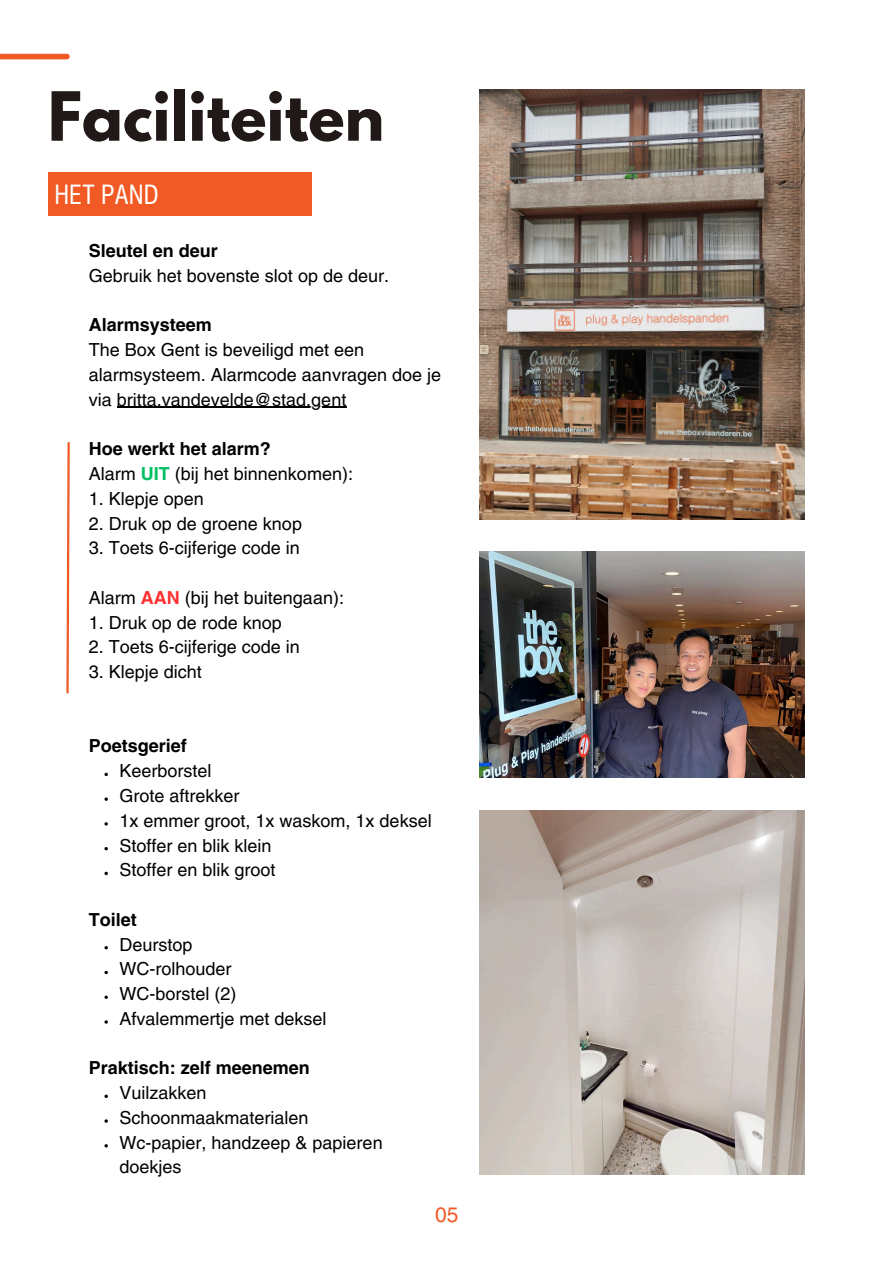
<style>
.page{position:relative;width:894px;height:1264px;background:#fff}
.page>*{position:absolute;margin:0;border:0;box-sizing:border-box;transform-origin:0 0}
.t1{font:700 60px "League Spartan";color:#201917}
.t2{font:condensed 27px "Helvetica Now Text";color:#fff}
.t3{font:21px "Helvetica LT Pro";color:#f15a24}
.t4{font:18px/24.8px "Helvetica LT Pro";color:#000}
.t5{font:700 18px "Helvetica LT Pro";color:#000}
.s1{font-weight:700}
.s2{font-weight:700;color:#00bf63}
.s3{font-weight:700;color:#ff3131}
</style>
<div class="page">
<img style="left:479px;top:810px;width:325px;height:364px">
<img style="left:479px;top:89px;width:325px;height:430px">
<div style="left:0;top:54px;width:67px;height:5px;background:#f15a24"></div>
<hr style="left:117px;top:407px;width:229px;height:1px;background:#000">
<svg style="left:104px;top:772px;width:4px;height:4px"></svg>
<svg style="left:104px;top:847px;width:4px;height:3px"></svg>
<svg style="left:104px;top:871px;width:4px;height:4px"></svg>
<svg style="left:104px;top:946px;width:4px;height:3px"></svg>
<svg style="left:104px;top:970px;width:4px;height:4px"></svg>
<svg style="left:104px;top:1144px;width:4px;height:3px"></svg>
<div style="left:48px;top:172px;width:263px;height:44px;background:#f15a24"></div>
<svg style="left:66px;top:441px;width:4px;height:253px"></svg>
<img style="left:479px;top:551px;width:325px;height:226px">
<p class="t1" style="left:48px;top:87px;width:338px">Faciliteiten</p>
<p class="t2" style="left:54px;top:174px;width:106px">HET PAND</p>
<p class="t5" style="left:89px;top:244px;width:131px">Sleutel en deur</p>
<h1 class="t4" style="left:89px;top:265px;width:302px">Gebruik het bovenste slot op de deur.</h1>
<p class="t5" style="left:89px;top:318px;width:125px">Alarmsysteem</p>
<h2 class="t4" style="left:89px;top:339px;width:354px">The Box Gent is beveiligd met een alarmsysteem. Alarmcode aanvragen doe je via britta.vandevelde@stad.gent</h2>
<p class="t4" style="left:89px;top:438px;width:266px"><span class="s1">Hoe werkt het alarm?<br></span>Alarm <span class="s2">UIT</span> (bij het binnenkomen):</p>
<p class="t4" style="left:89px;top:488px;width:117px">1. Klepje open</p>
<p class="t4" style="left:89px;top:512px;width:215px">2. Druk op de groene knop</p>
<p class="t4" style="left:89px;top:537px;width:213px">3. Toets 6-cijferige code in</p>
<p class="t4" style="left:89px;top:587px;width:257px">Alarm <span class="s3">AAN</span> (bij het buitengaan):</p>
<p class="t4" style="left:89px;top:611px;width:195px">1. Druk op de rode knop</p>
<p class="t4" style="left:89px;top:636px;width:213px">2. Toets 6-cijferige code in</p>
<p class="t4" style="left:89px;top:661px;width:115px">3. Klepje dicht</p>
<p class="t5" style="left:89px;top:739px;width:100px">Poetsgerief</p>
<p class="t4" style="left:119px;top:760px;width:94px">Keerborstel</p>
<p class="t4" style="left:119px;top:785px;width:122px">Grote aftrekker</p>
<p class="t4" style="left:119px;top:809px;width:314px">1x emmer groot, 1x waskom, 1x deksel</p>
<p class="t4" style="left:119px;top:834px;width:154px">Stoffer en blik klein</p>
<p class="t4" style="left:119px;top:859px;width:158px">Stoffer en blik groot</p>
<p class="t5" style="left:89px;top:912px;width:50px">Toilet</p>
<h3 class="t4" style="left:119px;top:933px;width:75px">Deurstop</h3>
<p class="t4" style="left:119px;top:958px;width:114px">WC-rolhouder</p>
<p class="t4" style="left:119px;top:983px;width:119px">WC-borstel (2)</p>
<p class="t4" style="left:119px;top:1007px;width:209px">Afvalemmertje met deksel</p>
<p class="t5" style="left:89px;top:1061px;width:223px">Praktisch: zelf meenemen</p>
<p class="t4" style="left:119px;top:1082px;width:89px">Vuilzakken</p>
<h3 class="t4" style="left:119px;top:1106px;width:191px">Schoonmaakmaterialen</h3>
<p class="t4" style="left:119px;top:1131px;width:265px">Wc-papier, handzeep &amp; papieren doekjes</p>
<p class="t3" style="left:435px;top:1206px;width:25px">05</p>
</div>
